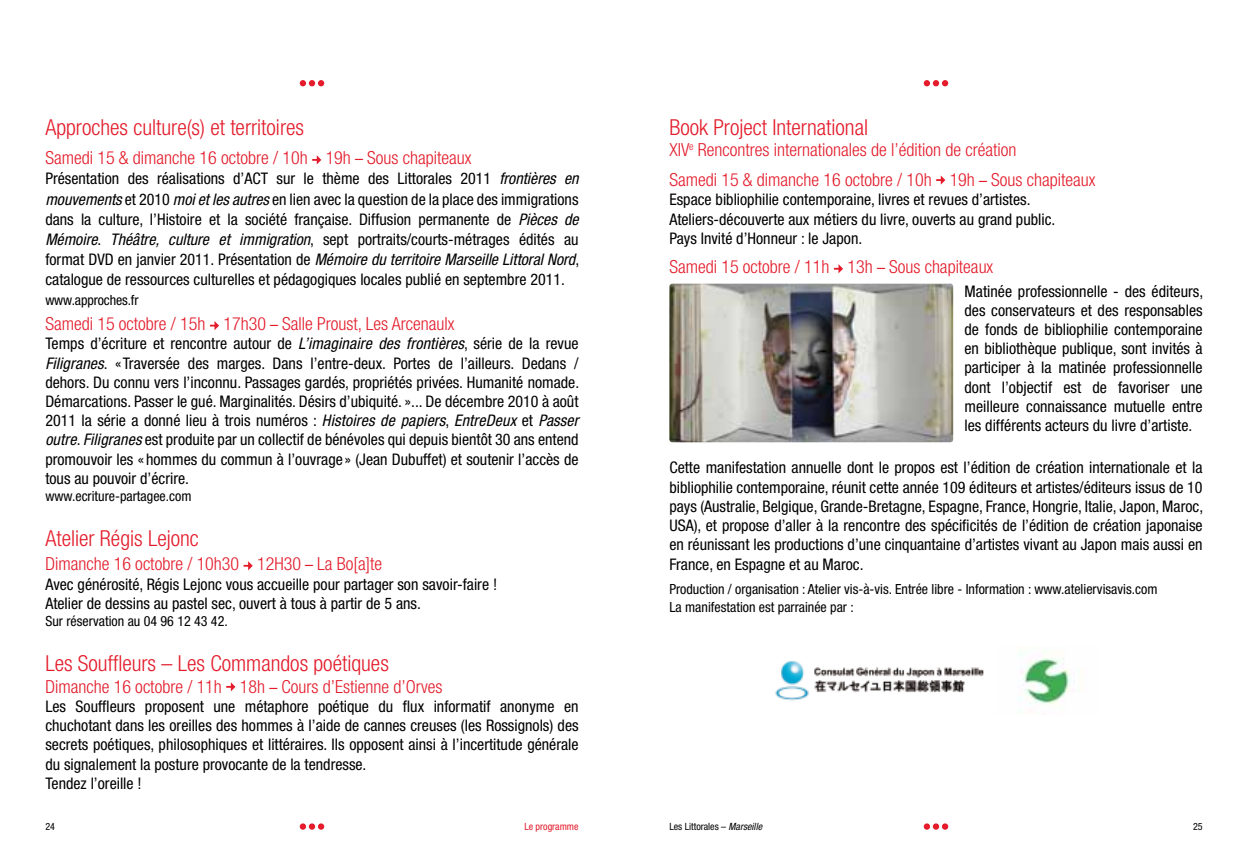
<style>
.page{position:relative;width:1248px;height:851px;background:#fff}
.page>*{position:absolute;margin:0;border:0;box-sizing:border-box;transform-origin:0 0}
.t1{font:300 condensed 22px "Helvetica Neue LT Std";color:#e31b2a}
.t2{font:300 condensed 18px/29.6px "Helvetica Neue LT Std";color:#e31b2a}
.t3{font:condensed 16px/19.2px "Helvetica Neue LT Std";color:#000;text-align:justify}
.t4{font:condensed 14px/17.6px "Helvetica Neue LT Std";color:#000}
.t5{font:condensed 10px "Helvetica Neue LT Std";color:#000}
.t6{font:condensed 10px "Helvetica Neue LT Std";color:#e31b2a}
.s1{font-weight:400;font-size:16px}
.s2{font-style:italic}
</style>
<div class="page">
<svg style="left:300px;top:80px;width:24px;height:6px"></svg>
<svg style="left:300px;top:823px;width:24px;height:6px"></svg>
<svg style="left:941px;top:80px;width:7px;height:6px"></svg>
<div style="left:932px;top:80px;width:7px;height:6px;background:#e31b2a;border-radius:50%"></div>
<svg style="left:923px;top:80px;width:6px;height:6px"></svg>
<svg style="left:941px;top:823px;width:7px;height:6px"></svg>
<div style="left:932px;top:823px;width:7px;height:6px;background:#e31b2a;border-radius:50%"></div>
<svg style="left:923px;top:823px;width:6px;height:6px"></svg>
<svg style="left:312px;top:155px;width:9px;height:9px"></svg>
<svg style="left:210px;top:321px;width:9px;height:9px"></svg>
<svg style="left:243px;top:561px;width:10px;height:9px"></svg>
<svg style="left:226px;top:682px;width:9px;height:9px"></svg>
<svg style="left:936px;top:175px;width:9px;height:10px"></svg>
<svg style="left:833px;top:264px;width:10px;height:9px"></svg>
<img style="left:669px;top:283px;width:284px;height:159px">
<img style="left:775px;top:661px;width:209px;height:40px">
<img style="left:1019px;top:653px;width:52px;height:52px">
<h1 class="t1" style="left:45px;top:114px;width:260px">Approches culture(s) et territoires</h1>
<p class="t2" style="left:45px;top:143px;width:427px">Samedi 15 &amp; dimanche 16 octobre / 10h 19h <span class="s1">–</span> Sous chapiteaux</p>
<p class="t3" style="left:45px;top:169px;width:535px;line-height:20px">Présentation des réalisations d’ACT sur le thème des Littorales 2011 <span class="s2">frontières en mouvements</span> et 2010 <span class="s2">moi et les autres</span> en lien avec la question de la place des immigrations dans la culture, l’Histoire et la société française. Diffusion permanente de <span class="s2">Pièces de Mémoire</span>. <span class="s2">Théâtre, culture et immigration</span>, sept portraits/courts-métrages édités au format DVD en janvier 2011. Présentation de <span class="s2">Mémoire du territoire Marseille Littoral Nord</span>, catalogue de ressources culturelles et pédagogiques locales publié en septembre 2011.</p>
<p class="t4" style="left:45px;top:291px;width:95px">www.approches.fr</p>
<p class="t2" style="left:45px;top:309px;width:410px">Samedi 15 octobre / 15h 17h30 <span class="s1">–</span> Salle Proust, Les Arcenaulx</p>
<p class="t3" style="left:45px;top:334px;width:535px">Temps d’écriture et rencontre autour de <span class="s2">L’imaginaire des frontières</span>, série de la revue <span class="s2">Filigranes</span>. «Traversée des marges. Dans l’entre-deux. Portes de l’ailleurs. Dedans / dehors. Du connu vers l’inconnu. Passages gardés, propriétés privées. Humanité nomade.<br>Démarcations. Passer le gué. Marginalités. Désirs d’ubiquité. »... De décembre 2010 à août 2011 la série a donné lieu à trois numéros : <span class="s2">Histoires de papiers</span>, <span class="s2">EntreDeux</span> et <span class="s2">Passer outre</span>. <span class="s2">Filigranes</span> est produite par un collectif de bénévoles qui depuis bientôt 30 ans entend promouvoir les « hommes du commun à l’ouvrage » (Jean Dubuffet) et soutenir l’accès de tous au pouvoir d’écrire.</p>
<p class="t4" style="left:45px;top:487px;width:148px">www.ecriture-partagee.com</p>
<h1 class="t1" style="left:45px;top:526px;width:155px">Atelier Régis Lejonc</h1>
<p class="t2" style="left:45px;top:549px;width:338px">Dimanche 16 octobre / 10h30 12h30 <span class="s1">–</span> La Bo[a]te</p>
<p class="t3" style="left:45px;top:574px;width:453px">Avec générosité, Régis Lejonc vous accueille pour partager son savoir-faire !<br>Atelier de dessins au pastel sec, ouvert à tous à partir de 5 ans.</p>
<p class="t4" style="left:45px;top:611px;width:184px">Sur réservation au 04 96 12 43 42.</p>
<h1 class="t1" style="left:45px;top:650px;width:345px">Les Souffleurs – Les Commandos poétiques</h1>
<p class="t2" style="left:45px;top:671px;width:398px">Dimanche 16 octobre / 11h 18h <span class="s1">–</span> Cours d’Estienne d’Orves</p>
<p class="t3" style="left:45px;top:696px;width:534px;text-align:left">Les Souffleurs proposent une métaphore poétique du flux informatif anonyme en chuchotant dans les oreilles des hommes à l’aide de cannes creuses (les Rossignols) des secrets poétiques, philosophiques et littéraires. Ils opposent ainsi à l’incertitude générale du signalement la posture provocante de la tendresse.<br>Tendez l’oreille !</p>
<h1 class="t1" style="left:669px;top:114px;width:200px">Book Project International</h1>
<p class="t2" style="left:669px;top:135px;width:427px">XIV<sup>e</sup> Rencontres internationales de l’édition de création<br>Samedi 15 &amp; dimanche 16 octobre / 10h 19h <span class="s1">–</span> Sous chapiteaux</p>
<p class="t3" style="left:669px;top:190px;width:387px;text-align:left">Espace bibliophilie contemporaine, livres et revues d’artistes.<br>Ateliers-découverte aux métiers du livre, ouverts au grand public.<br>Pays Invité d’Honneur : le Japon.</p>
<p class="t2" style="left:669px;top:252px;width:325px">Samedi 15 octobre / 11h 13h <span class="s1">–</span> Sous chapiteaux</p>
<p class="t3" style="left:964px;top:281px;width:240px">Matinée professionnelle - des éditeurs, des conservateurs et des responsables de fonds de bibliophilie contemporaine en bibliothèque publique, sont invités à participer à la matinée professionnelle dont l’objectif est de favoriser une meilleure connaissance mutuelle entre les différents acteurs du livre d’artiste.</p>
<p class="t3" style="left:669px;top:458px;width:535px">Cette manifestation annuelle dont le propos est l’édition de création internationale et la bibliophilie contemporaine, réunit cette année 109 éditeurs et artistes/éditeurs issus de 10 pays (Australie, Belgique, Grande-Bretagne, Espagne, France, Hongrie, Italie, Japon, Maroc, USA), et propose d’aller à la rencontre des spécificités de l’édition de création japonaise en réunissant les productions d’une cinquantaine d’artistes vivant au Japon mais aussi en France, en Espagne et au Maroc.</p>
<p class="t4" style="left:669px;top:580px;width:489px">Production / organisation : Atelier vis-à-vis. Entrée libre - Information : www.ateliervisavis.com<br>La manifestation est parrainée par :</p>
<p class="t5" style="left:45px;top:820px;width:11px">24</p>
<p class="t6" style="left:524px;top:820px;width:56px">Le programme</p>
<p class="t5" style="left:669px;top:820px;width:94px">Les Littorales – <span class="s2">Marseille</span></p>
<p class="t5" style="left:1192px;top:820px;width:11px">25</p>
</div>
